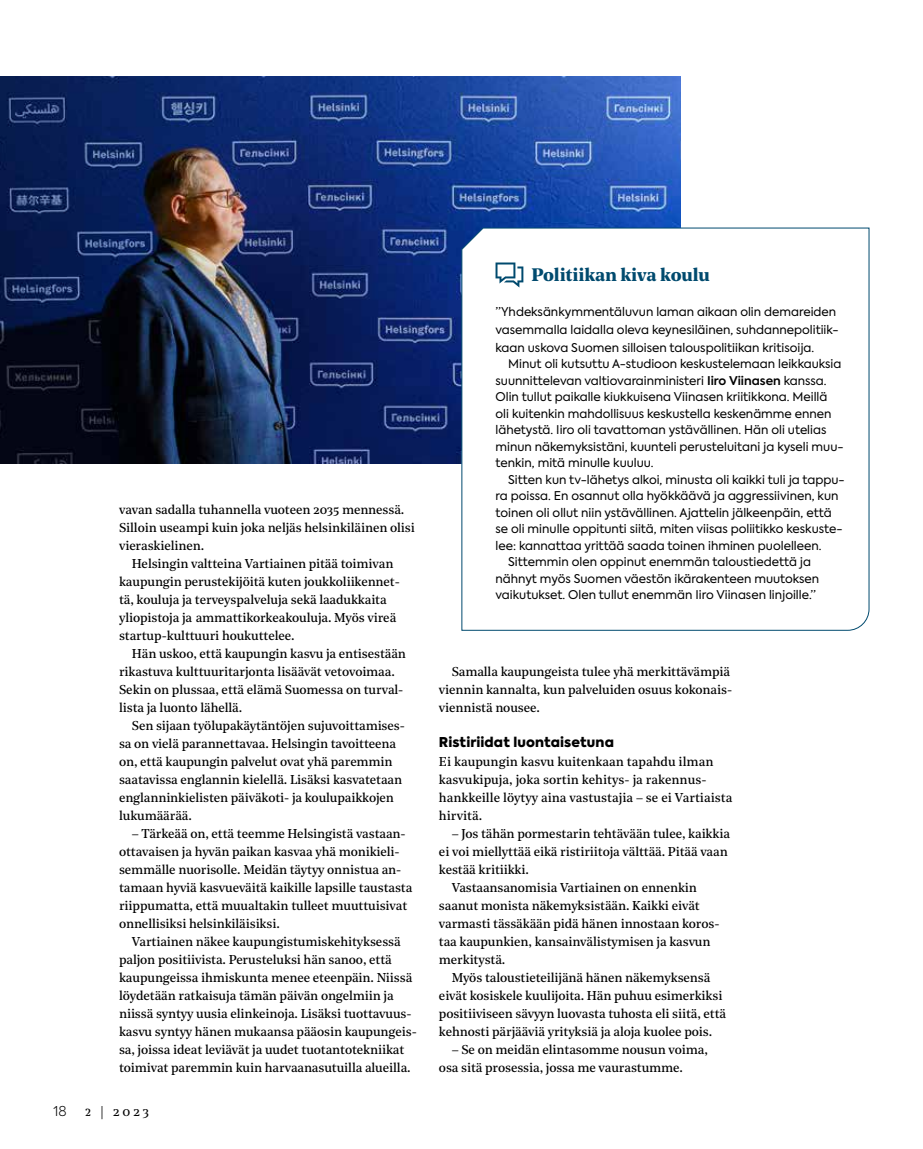
<style>
.page{position:relative;width:923px;height:1149px;background:#fff}
.page>*{position:absolute;margin:0;border:0;box-sizing:border-box;transform-origin:0 0}
.t1{font:700 18px "Noe Text";letter-spacing:-.01em;color:#004a6e}
.t2{font:900 13.5px "Axiforma";letter-spacing:.01em;color:#000}
.t3{font:13.5px "Noe Text";color:#000}
.t4{font:300 13.5px "Axiforma";color:#000}
.t5{font:12.75px/18px "Noe Text";letter-spacing:-.01em;color:#000}
.t6{font:12px/16.5px "Axiforma";color:#000}
.s1{font-weight:600}
</style>
<div class="page">
<img style="left:0;top:77px;width:681px;height:386px">
<svg style="left:461px;top:227px;width:408px;height:404px"></svg>
<svg style="left:495px;top:262px;width:28px;height:25px"></svg>
<p class="t5" style="left:119px;top:499px;width:287px">vavan sadalla tuhannella vuoteen 2035 mennessä.</p>
<p class="t5" style="left:119px;top:517px;width:297px">Silloin useampi kuin joka neljäs helsinkiläinen olisi</p>
<p class="t5" style="left:119px;top:535px;width:87px">vieraskielinen.</p>
<p class="t5" style="left:132px;top:553px;width:263px">Helsingin valtteina Vartiainen pitää toimivan</p>
<p class="t5" style="left:119px;top:571px;width:282px">kaupungin perustekijöitä kuten joukkoliikennet-</p>
<p class="t5" style="left:119px;top:589px;width:269px">tä, kouluja ja terveyspalveluja sekä laadukkaita</p>
<p class="t5" style="left:119px;top:607px;width:279px">yliopistoja ja ammattikorkeakouluja. Myös vireä</p>
<p class="t5" style="left:119px;top:625px;width:177px">startup-kulttuuri houkuttelee.</p>
<p class="t5" style="left:132px;top:643px;width:276px">Hän uskoo, että kaupungin kasvu ja entisestään</p>
<p class="t5" style="left:119px;top:661px;width:277px">rikastuva kulttuuritarjonta lisäävät vetovoimaa.</p>
<p class="t5" style="left:119px;top:679px;width:286px">Sekin on plussaa, että elämä Suomessa on turval-</p>
<p class="t5" style="left:119px;top:697px;width:125px">lista ja luonto lähellä.</p>
<p class="t5" style="left:132px;top:715px;width:275px">Sen sijaan työlupakäytäntöjen sujuvoittamises-</p>
<p class="t5" style="left:119px;top:733px;width:278px">sa on vielä parannettavaa. Helsingin tavoitteena</p>
<p class="t5" style="left:119px;top:751px;width:275px">on, että kaupungin palvelut ovat yhä paremmin</p>
<p class="t5" style="left:119px;top:769px;width:285px">saatavissa englannin kielellä. Lisäksi kasvatetaan</p>
<p class="t5" style="left:119px;top:787px;width:276px">englanninkielisten päiväkoti- ja koulupaikkojen</p>
<p class="t5" style="left:119px;top:805px;width:74px">lukumäärää.</p>
<p class="t5" style="left:119px;top:823px;width:295px;text-indent:13px">– Tärkeää on, että teemme Helsingistä vastaan&shy;ottavaisen ja hyvän paikan kasvaa yhä monikieli&shy;semmälle nuorisolle. Meidän täytyy onnistua an&shy;tamaan hyviä kasvueväitä kaikille lapsille taustasta riippumatta, että muualtakin tulleet muuttuisivat onnellisiksi helsinkiläisiksi.</p>
<p class="t5" style="left:119px;top:931px;width:299px;text-indent:13px">Vartiainen näkee kaupungistumiskehityksessä paljon positiivista. Perusteluksi hän sanoo, että kaupungeissa ihmiskunta menee eteenpäin. Niissä löydetään ratkaisuja tämän päivän ongelmiin ja niissä syntyy uusia elinkeinoja. Lisäksi tuottavuus&shy;kasvu syntyy hänen mukaansa pääosin kaupungeis&shy;sa, joissa ideat leviävät ja uudet tuotantotekniikat toimivat paremmin kuin harvaanasutuilla alueilla.</p>
<p class="t4" style="left:54px;top:1101px;width:15px">18</p>
<p class="t3" style="left:85px;top:1100px;width:65px">2 | 2023</p>
<h1 class="t1" style="left:531px;top:261px;width:180px">Politiikan kiva koulu</h1>
<p class="t6" style="left:495px;top:302px;width:344px;line-height:18px">”Yhdeksänkymmentäluvun laman aikaan olin demareiden vasemmalla laidalla oleva keynesiläinen, suhdannepolitiik&shy;kaan uskova Suomen silloisen talouspolitiikan kritisoija.</p>
<p class="t6" style="left:495px;top:356px;width:350px;text-indent:13px">Minut oli kutsuttu A-studioon keskustelemaan leikkauksia suunnittelevan valtiovarainministeri <span class="s1">Iiro Viinasen</span> kanssa.<br>Olin tullut paikalle kiukkuisena Viinasen kriitikkona. Meillä oli kuitenkin mahdollisuus keskustella keskenämme ennen lähetystä. Iiro oli tavattoman ystävällinen. Hän oli utelias minun näkemyksistäni, kuunteli perusteluitani ja kyseli muu&shy;tenkin, mitä minulle kuuluu.</p>
<p class="t6" style="left:508px;top:471px;width:338px">Sitten kun tv-lähetys alkoi, minusta oli kaikki tuli ja tappu-</p>
<p class="t6" style="left:495px;top:488px;width:344px">ra poissa. En osannut olla hyökkäävä ja aggressiivinen, kun</p>
<p class="t6" style="left:495px;top:504px;width:338px">toinen oli ollut niin ystävällinen. Ajattelin jälkeenpäin, että</p>
<p class="t6" style="left:495px;top:521px;width:348px">se oli minulle oppitunti siitä, miten viisas poliitikko keskuste-</p>
<p class="t6" style="left:495px;top:537px;width:327px">lee: kannattaa yrittää saada toinen ihminen puolelleen.</p>
<p class="t6" style="left:508px;top:554px;width:304px">Sittemmin olen oppinut enemmän taloustiedettä ja</p>
<p class="t6" style="left:495px;top:570px;width:325px">nähnyt myös Suomen väestön ikärakenteen muutoksen</p>
<p class="t6" style="left:495px;top:587px;width:322px">vaikutukset. Olen tullut enemmän Iiro Viinasen linjoille.”</p>
<p class="t5" style="left:439px;top:661px;width:295px;text-indent:13px">Samalla kaupungeista tulee yhä merkittävämpiä viennin kannalta, kun palveluiden osuus kokonais&shy;viennistä nousee.</p>
<p class="t2" style="left:439px;top:731px;width:176px">Ristiriidat luontaisetuna</p>
<p class="t5" style="left:439px;top:751px;width:295px">Ei kaupungin kasvu kuitenkaan tapahdu ilman kasvukipuja, joka sortin kehitys- ja rakennus&shy;hankkeille löytyy aina vastustajia – se ei Vartiaista hirvitä.</p>
<p class="t5" style="left:452px;top:823px;width:280px">– Jos tähän pormestarin tehtävään tulee, kaikkia</p>
<p class="t5" style="left:439px;top:841px;width:290px">ei voi miellyttää eikä ristiriitoja välttää. Pitää vaan</p>
<p class="t5" style="left:439px;top:859px;width:91px">kestää kritiikki.</p>
<p class="t5" style="left:452px;top:877px;width:247px">Vastaansanomisia Vartiainen on ennenkin</p>
<p class="t5" style="left:439px;top:895px;width:262px">saanut monista näkemyksistään. Kaikki eivät</p>
<p class="t5" style="left:439px;top:913px;width:282px">varmasti tässäkään pidä hänen innostaan koros-</p>
<p class="t5" style="left:439px;top:931px;width:273px">taa kaupunkien, kansainvälistymisen ja kasvun</p>
<p class="t5" style="left:439px;top:949px;width:68px">merkitystä.</p>
<p class="t5" style="left:452px;top:967px;width:260px">Myös taloustieteilijänä hänen näkemyksensä</p>
<p class="t5" style="left:439px;top:985px;width:285px">eivät kosiskele kuulijoita. Hän puhuu esimerkiksi</p>
<p class="t5" style="left:439px;top:1003px;width:289px">positiiviseen sävyyn luovasta tuhosta eli siitä, että</p>
<p class="t5" style="left:439px;top:1021px;width:275px">kehnosti pärjääviä yrityksiä ja aloja kuolee pois.</p>
<p class="t5" style="left:439px;top:1039px;width:270px;text-indent:13px">– Se on meidän elintasomme nousun voima, osa sitä prosessia, jossa me vaurastumme.</p>
</div>
